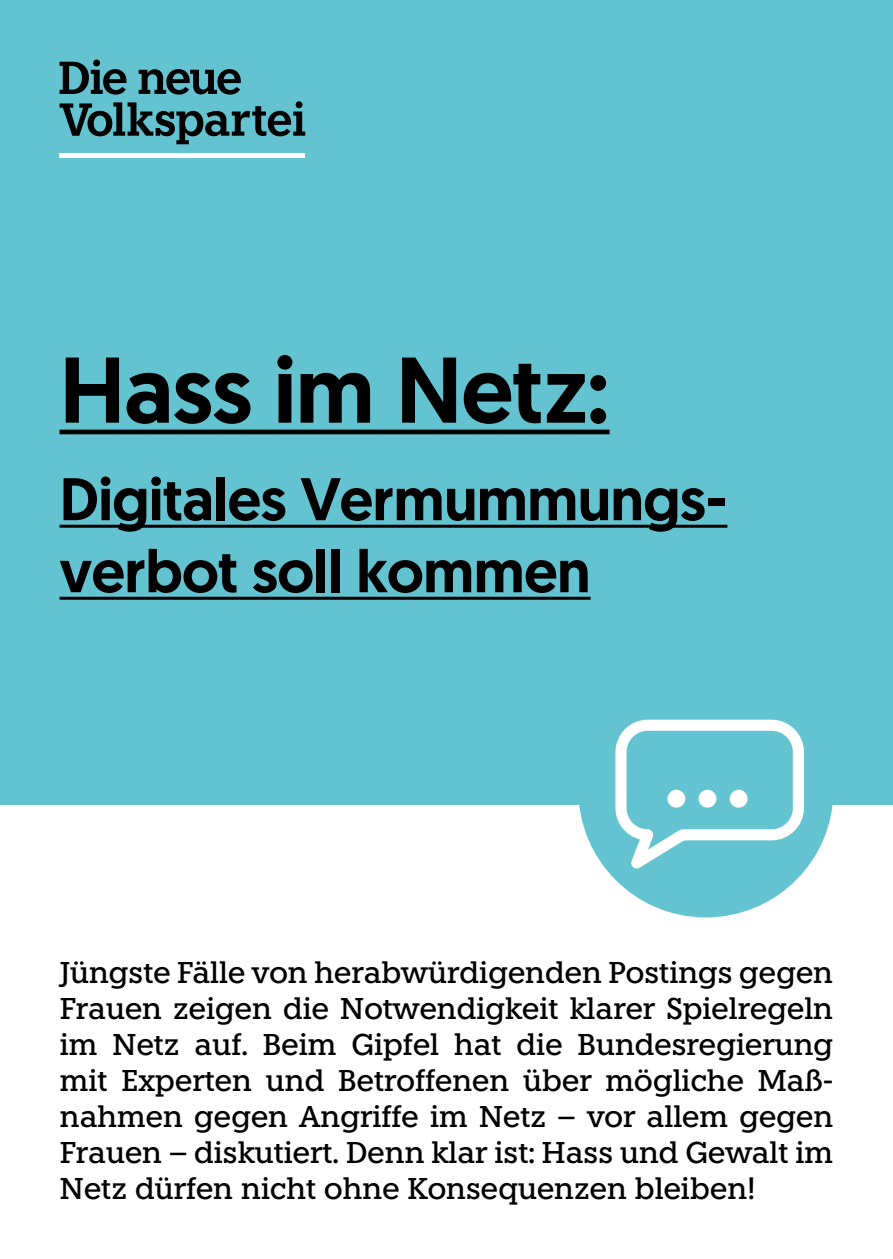
<style>
.page{position:relative;width:893px;height:1259px;background:#fff}
.page>*{position:absolute;margin:0;border:0;box-sizing:border-box;transform-origin:0 0}
.t1{font:500 105.6px "Geomanist";color:#fff}
.t2{font:500 93px "Geomanist";letter-spacing:-.01em;color:#000}
.t3{font:500 60px/72px "Geomanist";letter-spacing:-.01em;color:#000}
.t4{font:500 30px/36px "Knile";letter-spacing:-.02em;color:#000;text-align:justify}
</style>
<div class="page">
<div style="left:0;top:0;width:893px;height:804px;background:#63c3d1"></div>
<div style="left:578px;top:662px;width:255px;height:255px;background:#63c3d1;border-radius:50%"></div>
<div style="left:615px;top:719px;width:189px;height:121px;border:11px solid #fff;border-radius:27px"></div>
<hr style="left:60px;top:430px;width:550px;height:4px;background:#000">
<hr style="left:60px;top:525px;width:667px;height:3px;background:#000">
<hr style="left:60px;top:597px;width:531px;height:3px;background:#000">
<hr style="left:60px;top:153px;width:245px;height:4px;background:#fff">
<svg style="left:60px;top:101px;width:245px;height:43px"></svg>
<svg style="left:60px;top:60px;width:181px;height:35px"></svg>
<h2 class="t2" style="left:60px;top:328px;width:551px">Hass im Netz:</h2>
<h3 class="t3" style="left:60px;top:462px;width:669px">Digitales Vermummungs&shy;verbot soll kommen</h3>
<h1 class="t1" style="left:663px;top:699px;width:90px">...</h1>
<p class="t4" style="left:60px;top:954px;width:775px">Jüngste Fälle von herabwürdigenden Postings gegen Frauen zeigen die Notwendigkeit klarer Spielregeln im Netz auf. Beim Gipfel hat die Bundesregierung mit Experten und Betroffenen über mögliche Maß&shy;nahmen gegen Angriffe im Netz – vor allem gegen Frauen – diskutiert. Denn klar ist: Hass und Gewalt im Netz dürfen nicht ohne Konsequenzen bleiben!</p>
</div>
